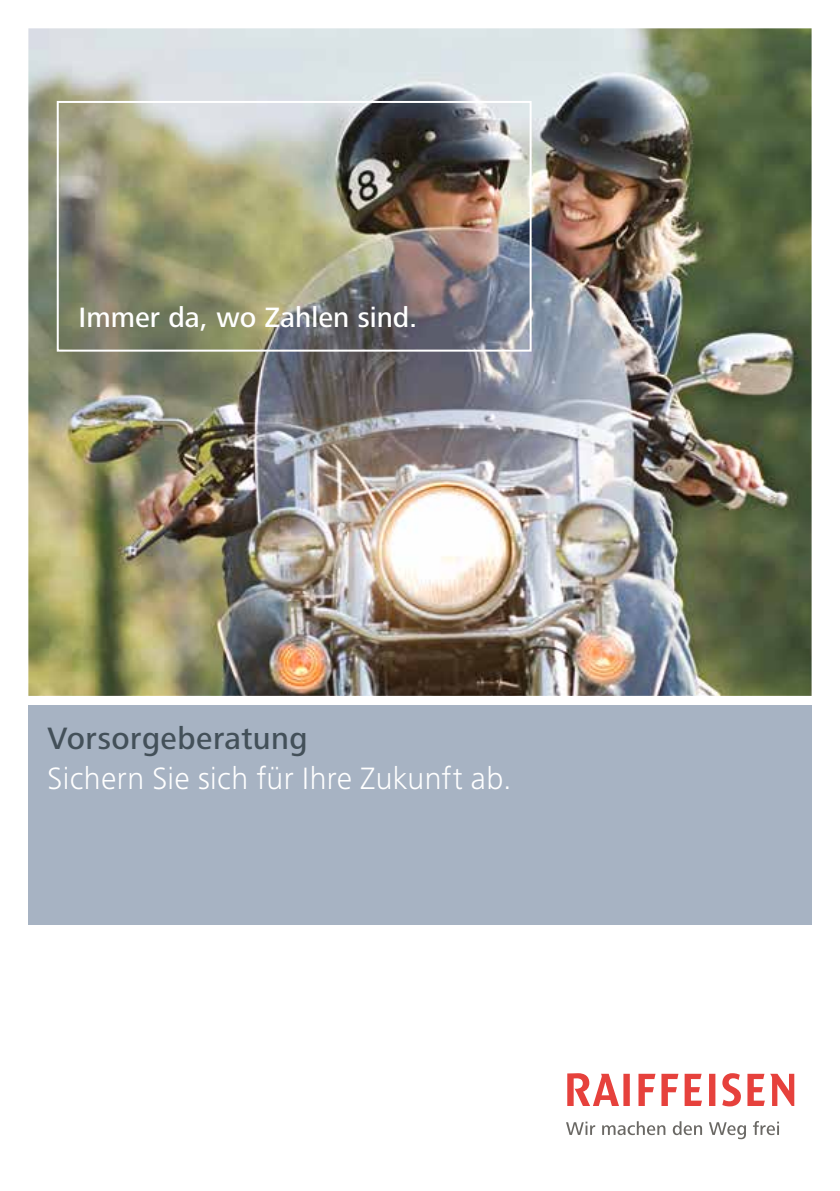
<style>
.page{position:relative;width:840px;height:1191px;background:#fff}
.page>*{position:absolute;margin:0;border:0;box-sizing:border-box;transform-origin:0 0}
.t1{font:300 32px "Frutiger Next LT";letter-spacing:.01em;color:#fff}
.t2{font:500 32px "Frutiger Next LT";letter-spacing:.015em;color:#435059}
.t3{font:500 29px "Frutiger Next LT";color:#fff}
</style>
<div class="page">
<img style="left:28px;top:28px;width:783px;height:668px">
<div style="left:57px;top:101px;width:474px;height:250px;border:2px solid #fff"></div>
<div style="left:28px;top:705px;width:783px;height:219px;background:#a7b3c3"></div>
<svg style="left:567px;top:1073px;width:226px;height:33px"></svg>
<svg style="left:566px;top:1121px;width:212px;height:18px"></svg>
<p class="t3" style="left:79px;top:301px;width:340px">Immer da, wo Zahlen sind.</p>
<p class="t2" style="left:47px;top:720px;width:261px">Vorsorgeberatung</p>
<p class="t1" style="left:47px;top:760px;width:465px">Sichern Sie sich für Ihre Zukunft ab.</p>
</div>
